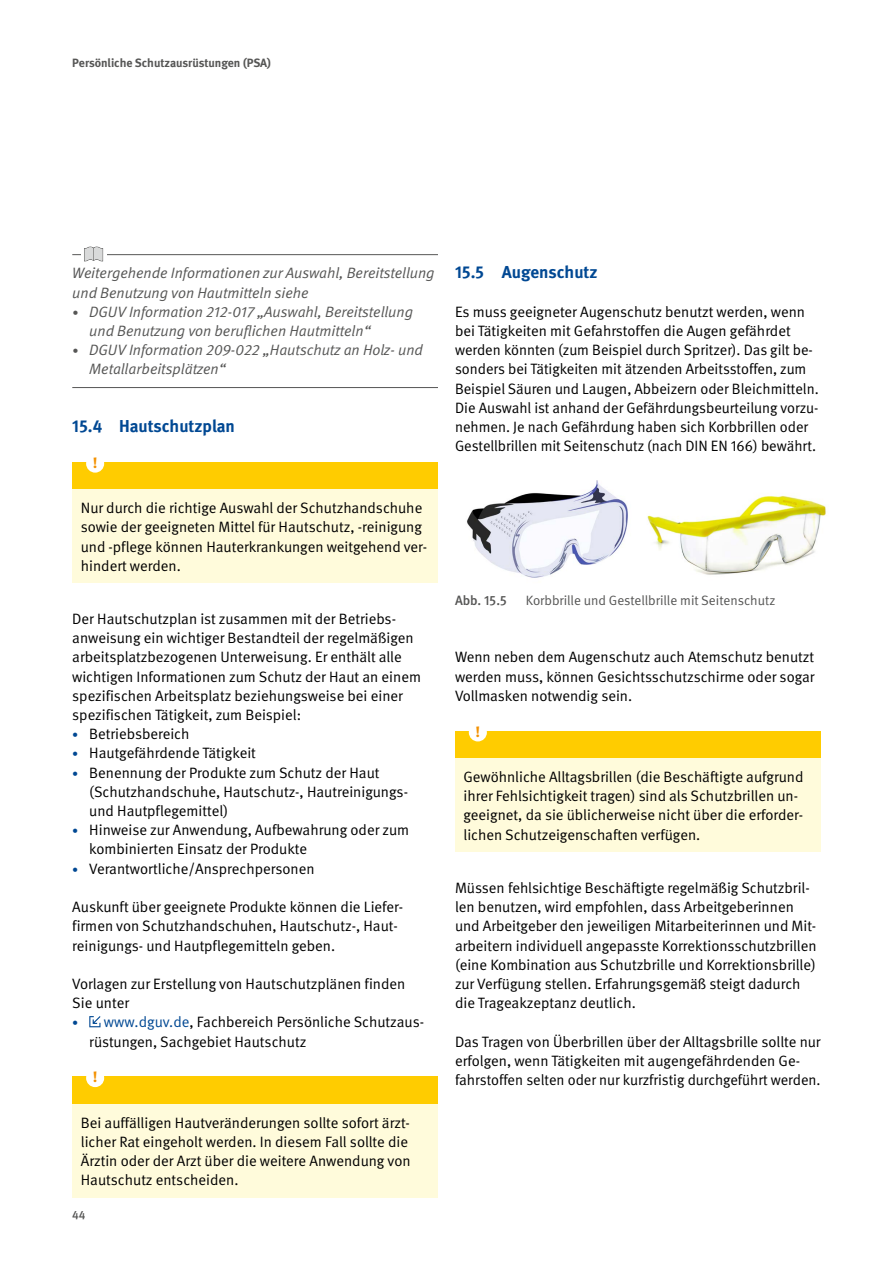
<style>
.page{position:relative;width:893px;height:1263px;background:#fff}
.page>*{position:absolute;margin:0;border:0;box-sizing:border-box;transform-origin:0 0}
.Ueberschriften_H2{font:700 17.25px "DGUV Meta";color:#004893}
.Fließtext_FT_Abstand_vor{font:15px/19.2px "DGUV Meta";color:#000}
.Fließtext_FT_Abstand_nach{font:15px/19.2px "DGUV Meta";color:#000}
.Fließtext_STG_FT_Hinweis_orange{font:15px/19.2px "DGUV Meta";color:#000}
.Fließtext_FT_ohne_Abstand{font:15px/19.2px "DGUV Meta";color:#000}
.Fließtext_HW_Verweis_auf_Schrift{font:italic 15px/19.2px "DGUV Meta";color:#565655}
.Aufzaehlungen_AZ_HW_1_Linie_unten{font:italic 15px/19.2px "DGUV Meta";color:#565655}
.t1{font:700 15px "DGUV Meta Serif";color:#f39100}
.t2{font:13.5px "DGUV Meta";color:#565655}
.t3{font:500 13.5px "DGUV Meta";color:#565655}
.t4{font:700 12px "DGUV Meta";letter-spacing:-.005em;color:#565655}
.t5{font:500 12px "DGUV Meta";color:#565655}
.s1{font-size:12px}
.s2{font-size:12px;color:#004893}
.s3{color:#004893}
</style>
<div class="page">
<hr style="left:72px;top:254px;width:366px;height:1px;background:#565655">
<hr style="left:72px;top:387px;width:366px;height:1px;background:#565655">
<div style="left:72px;top:462px;width:366px;height:28px;background:#fc0"></div>
<div style="left:72px;top:490px;width:366px;height:93px;background:#fffbdb"></div>
<div style="left:72px;top:1076px;width:366px;height:28px;background:#fc0"></div>
<div style="left:72px;top:1104px;width:366px;height:93px;background:#fffbdb"></div>
<svg style="left:89px;top:1016px;width:12px;height:11px"></svg>
<div style="left:455px;top:731px;width:366px;height:27px;background:#fc0"></div>
<div style="left:455px;top:758px;width:366px;height:94px;background:#fffbdb"></div>
<svg style="left:81px;top:248px;width:25px;height:13px"></svg>
<svg style="left:84px;top:247px;width:19px;height:14px"></svg>
<div style="left:86px;top:455px;width:18px;height:18px;background:#fff;border-radius:50%"></div>
<div style="left:86px;top:1069px;width:18px;height:18px;background:#fff;border-radius:50%"></div>
<img style="left:467px;top:480px;width:161px;height:98px">
<img style="left:647px;top:495px;width:179px;height:80px">
<div style="left:469px;top:723px;width:18px;height:18px;background:#fff;border-radius:50%"></div>
<p class="t4" style="left:72px;top:56px;width:200px">Persönliche Schutzausrüstungen (PSA)</p>
<p class="Fließtext_HW_Verweis_auf_Schrift" style="left:72px;top:264px;width:364px">Weitergehende Informationen zur Auswahl, Bereitstellung und Benutzung von Hautmitteln siehe</p>
<p class="Fließtext_HW_Verweis_auf_Schrift" style="left:89px;top:302px;width:325px;text-indent:-17px"><span class="s1">•</span> DGUV Information 212-017 „Auswahl, Bereitstellung und Benutzung von beruflichen Hautmitteln“</p>
<p class="Aufzaehlungen_AZ_HW_1_Linie_unten" style="left:89px;top:341px;width:335px;text-indent:-17px"><span class="s1">•</span> DGUV Information 209-022 „Hautschutz an Holz- und<br>Metallarbeitsplätzen“</p>
<h2 class="Ueberschriften_H2" style="left:72px;top:416px;width:164px">15.4 Hautschutzplan</h2>
<p class="t1" style="left:93px;top:454px;width:6px">!</p>
<p class="Fließtext_STG_FT_Hinweis_orange" style="left:81px;top:499px;width:348px">Nur durch die richtige Auswahl der Schutzhandschuhe sowie der geeigneten Mittel für Hautschutz, -reinigung und -pflege können Hauterkrankungen weitgehend ver&shy;hindert werden.</p>
<p class="Fließtext_FT_ohne_Abstand" style="left:72px;top:610px;width:350px">Der Hautschutzplan ist zusammen mit der Betriebs&shy;anweisung ein wichtiger Bestandteil der regelmäßigen arbeitsplatzbezogenen Unterweisung. Er enthält alle wichtigen Informationen zum Schutz der Haut an einem spezifischen Arbeitsplatz beziehungsweise bei einer spezifischen Tätigkeit, zum Beispiel:</p>
<p class="Fließtext_FT_Abstand_nach" style="left:72px;top:725px;width:119px"><span class="s2">•</span> Betriebsbereich</p>
<p class="Fließtext_FT_Abstand_nach" style="left:72px;top:744px;width:185px"><span class="s2">•</span> Hautgefährdende Tätigkeit</p>
<p class="Fließtext_FT_Abstand_nach" style="left:89px;top:763px;width:320px;text-indent:-17px"><span class="s2">•</span> Benennung der Produkte zum Schutz der Haut (Schutzhandschuhe, Hautschutz-, Hautreinigungs&shy;und Hautpflegemittel)</p>
<p class="Fließtext_FT_Abstand_nach" style="left:89px;top:821px;width:321px;text-indent:-17px"><span class="s2">•</span> Hinweise zur Anwendung, Aufbewahrung oder zum kombinierten Einsatz der Produkte</p>
<p class="Fließtext_FT_Abstand_nach" style="left:72px;top:859px;width:244px"><span class="s2">•</span> Verantwortliche/Ansprechpersonen</p>
<p class="Fließtext_FT_Abstand_vor" style="left:72px;top:898px;width:331px">Auskunft über geeignete Produkte können die Liefer&shy;firmen von Schutzhandschuhen, Hautschutz-, Haut&shy;reinigungs- und Hautpflegemitteln geben.</p>
<p class="Fließtext_FT_Abstand_vor" style="left:72px;top:974px;width:335px">Vorlagen zur Erstellung von Hautschutzplänen finden<br>Sie unter</p>
<p class="Fließtext_FT_Abstand_nach" style="left:89px;top:1013px;width:335px;text-indent:-17px"><span class="s2">•</span> <span class="s3">www.dguv.de</span>, Fachbereich Persönliche Schutzaus&shy;rüstungen, Sachgebiet Hautschutz</p>
<p class="t1" style="left:93px;top:1068px;width:6px">!</p>
<p class="Fließtext_STG_FT_Hinweis_orange" style="left:81px;top:1113px;width:331px">Bei auffälligen Hautveränderungen sollte sofort ärzt&shy;licher Rat eingeholt werden. In diesem Fall sollte die Ärztin oder der Arzt über die weitere Anwendung von Hautschutz entscheiden.</p>
<p class="t5" style="left:72px;top:1208px;width:15px">44</p>
<h2 class="Ueberschriften_H2" style="left:455px;top:262px;width:144px">15.5 Augenschutz</h2>
<p class="Fließtext_FT_Abstand_nach" style="left:455px;top:302px;width:365px">Es muss geeigneter Augenschutz benutzt werden, wenn bei Tätigkeiten mit Gefahrstoffen die Augen gefährdet werden könnten (zum Beispiel durch Spritzer). Das gilt be&shy;sonders bei Tätigkeiten mit ätzenden Arbeitsstoffen, zum Beispiel Säuren und Laugen, Abbeizern oder Bleichmitteln.<br>Die Auswahl ist anhand der Gefährdungsbeurteilung vorzu&shy;nehmen. Je nach Gefährdung haben sich Korbbrillen oder Gestellbrillen mit Seitenschutz (nach DIN EN 166) bewährt.</p>
<p class="t3" style="left:455px;top:592px;width:53px">Abb. 15.5</p>
<p class="t2" style="left:526px;top:592px;width:251px">Korbbrille und Gestellbrille mit Seitenschutz</p>
<p class="Fließtext_FT_Abstand_vor" style="left:455px;top:648px;width:361px;text-align:justify">Wenn neben dem Augenschutz auch Atemschutz benutzt werden muss, können Gesichtsschutzschirme oder sogar Vollmasken notwendig sein.</p>
<p class="t1" style="left:475px;top:722px;width:6px">!</p>
<p class="Fließtext_STG_FT_Hinweis_orange" style="left:463px;top:767px;width:341px">Gewöhnliche Alltagsbrillen (die Beschäftigte aufgrund ihrer Fehlsichtigkeit tragen) sind als Schutzbrillen un&shy;geeignet, da sie üblicherweise nicht über die erforder&shy;lichen Schutzeigenschaften verfügen.</p>
<p class="Fließtext_FT_Abstand_vor" style="left:455px;top:878px;width:363px">Müssen fehlsichtige Beschäftigte regelmäßig Schutzbril&shy;len benutzen, wird empfohlen, dass Arbeitgeberinnen und Arbeitgeber den jeweiligen Mitarbeiterinnen und Mit&shy;arbeitern individuell angepasste Korrektionsschutzbrillen (eine Kombination aus Schutzbrille und Korrektionsbrille) zur Verfügung stellen. Erfahrungsgemäß steigt dadurch die Trageakzeptanz deutlich.</p>
<p class="Fließtext_FT_Abstand_vor" style="left:455px;top:1032px;width:367px">Das Tragen von Überbrillen über der Alltagsbrille sollte nur erfolgen, wenn Tätigkeiten mit augengefährdenden Ge&shy;fahrstoffen selten oder nur kurzfristig durchgeführt werden.</p>
</div>
